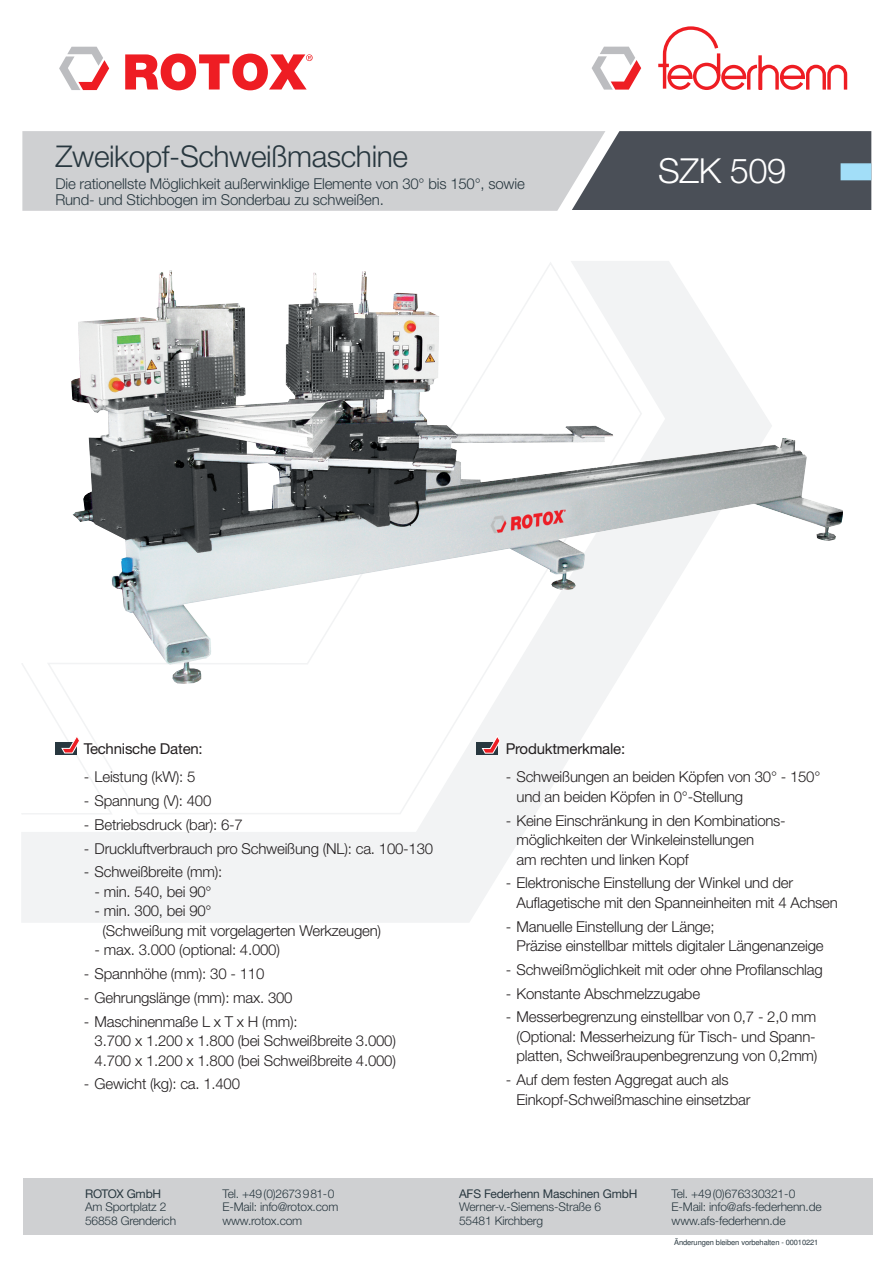
<style>
.page{position:relative;width:893px;height:1263px;background:#fff}
.page>*{position:absolute;margin:0;border:0;box-sizing:border-box;transform-origin:0 0}
.Headline{font:300 34.5px "Helvetica Neue";letter-spacing:-.015em;color:#fff}
.Headline-2{font:300 30px "Helvetica Neue";letter-spacing:-.015em;color:#28373f}
.Fließtext{font:300 15px/19.5px "Helvetica Neue";letter-spacing:-.015em;color:#231f20}
.Headline-3{font:300 15px/16.5px "Helvetica Neue";letter-spacing:-.015em;color:#28373f}
.Maschinenbezeichnug{font:15px "Helvetica Neue CE";letter-spacing:-.015em;color:#231f20}
.t1{font:300 12px/13.5px "Helvetica Neue";letter-spacing:-.015em;color:#28373f}
.t2{font:12px "Helvetica Neue CE";letter-spacing:-.015em;color:#28373f}
.t3{font:7.5px "Helvetica";letter-spacing:-.015em;color:#28373f}
</style>
<div class="page">
<div style="left:23px;top:1178px;width:850px;height:57px;background:#cfd0d2"></div>
<div style="left:646px;top:131px;width:225px;height:79px;background:#4a4f57"></div>
<div style="left:841px;top:163px;width:30px;height:17px;background:#a2def8;border:2px solid #a2def8"></div>
<svg style="left:21px;top:261px;width:653px;height:662px"></svg>
<div style="left:22px;top:131px;width:433px;height:80px;background:#cfd0d2"></div>
<svg style="left:455px;top:131px;width:191px;height:139px"></svg>
<svg style="left:125px;top:54px;width:188px;height:36px"></svg>
<svg style="left:59px;top:47px;width:50px;height:43px"></svg>
<svg style="left:21px;top:640px;width:93px;height:176px"></svg>
<div style="left:476px;top:742px;width:22px;height:12px;background:#28373f"></div>
<svg style="left:482px;top:735px;width:18px;height:18px"></svg>
<img style="left:71px;top:270px;width:772px;height:414px">
<svg style="left:658px;top:26px;width:190px;height:64px"></svg>
<svg style="left:592px;top:47px;width:49px;height:43px"></svg>
<p class="Headline-2" style="left:55px;top:138px;width:354px">Zweikopf-Schweißmaschine</p>
<p class="Headline-3" style="left:55px;top:175px;width:471px">Die rationellste Möglichkeit außerwinklige Elemente von 30° bis 150°, sowie<br>Rund- und Stichbogen im Sonderbau zu schweißen.</p>
<p class="Headline" style="left:658px;top:150px;width:130px">SZK 509</p>
<p class="Maschinenbezeichnug" style="left:84px;top:740px;width:120px">Technische Daten:</p>
<p class="Fließtext" style="left:84px;top:767px;width:113px">- Leistung (kW): 5</p>
<p class="Fließtext" style="left:84px;top:790px;width:129px">- Spannung (V): 400</p>
<p class="Fließtext" style="left:84px;top:814px;width:160px">- Betriebsdruck (bar): 6-7</p>
<p class="Fließtext" style="left:84px;top:838px;width:351px">- Druckluftverbrauch pro Schweißung (NL): ca. 100-130</p>
<p class="Fließtext" style="left:84px;top:862px;width:140px">- Schweißbreite (mm):</p>
<p class="Fließtext" style="left:95px;top:881px;width:118px">- min. 540, bei 90°</p>
<p class="Fließtext" style="left:103px;top:901px;width:280px;text-indent:-8px">- min. 300, bei 90°<br>(Schweißung mit vorgelagerten Werkzeugen)</p>
<p class="Fließtext" style="left:95px;top:940px;width:187px">- max. 3.000 (optional: 4.000)</p>
<p class="Fließtext" style="left:84px;top:963px;width:182px">- Spannhöhe (mm): 30 - 110</p>
<p class="Fließtext" style="left:84px;top:987px;width:210px">- Gehrungslänge (mm): max. 300</p>
<p class="Fließtext" style="left:95px;top:1011px;width:303px;text-indent:-11px">- Maschinenmaße L x T x H (mm):<br>3.700 x 1.200 x 1.800 (bei Schweißbreite 3.000)<br>4.700 x 1.200 x 1.800 (bei Schweißbreite 4.000)</p>
<p class="Fließtext" style="left:84px;top:1074px;width:158px">- Gewicht (kg): ca. 1.400</p>
<p class="Maschinenbezeichnug" style="left:506px;top:740px;width:121px">Produktmerkmale:</p>
<p class="Fließtext" style="left:516px;top:767px;width:305px;text-indent:-11px">- Schweißungen an beiden Köpfen von 30° - 150° und an beiden Köpfen in 0°-Stellung</p>
<p class="Fließtext" style="left:516px;top:810px;width:271px;text-indent:-11px">- Keine Einschränkung in den Kombinations&shy;möglichkeiten der Winkeleinstellungen<br>am rechten und linken Kopf</p>
<p class="Fließtext" style="left:516px;top:873px;width:323px;text-indent:-11px">- Elektronische Einstellung der Winkel und der<br>Auflagetische mit den Spanneinheiten mit 4 Achsen</p>
<p class="Fließtext" style="left:516px;top:916px;width:309px;text-indent:-11px">- Manuelle Einstellung der Länge;<br>Präzise einstellbar mittels digitaler Längenanzeige</p>
<p class="Fließtext" style="left:506px;top:959px;width:318px">- Schweißmöglichkeit mit oder ohne Profilanschlag</p>
<p class="Fließtext" style="left:506px;top:983px;width:196px">- Konstante Abschmelzzugabe</p>
<p class="Fließtext" style="left:516px;top:1007px;width:303px;text-align:justify;text-indent:-11px">- Messerbegrenzung einstellbar von 0,7 - 2,0 mm (Optional: Messerheizung für Tisch- und Spann&shy;platten, Schweißraupenbegrenzung von 0,2mm)</p>
<p class="Fließtext" style="left:516px;top:1070px;width:235px;text-indent:-11px">- Auf dem festen Aggregat auch als<br>Einkopf-Schweißmaschine einsetzbar</p>
<p class="t2" style="left:85px;top:1186px;width:78px">ROTOX GmbH</p>
<p class="t1" style="left:85px;top:1200px;width:83px">Am Sportplatz 2</p>
<p class="t1" style="left:85px;top:1214px;width:93px">56858 Grenderich</p>
<p class="t1" style="left:222px;top:1187px;width:117px">Tel. +49(0)2673 981-0<br>E-Mail: info@rotox.com</p>
<p class="t1" style="left:222px;top:1214px;width:81px">www.rotox.com</p>
<p class="t2" style="left:459px;top:1186px;width:180px">AFS Federhenn Maschinen GmbH</p>
<p class="t1" style="left:459px;top:1200px;width:144px">Werner-v.-Siemens-Straße 6</p>
<p class="t1" style="left:459px;top:1214px;width:86px">55481 Kirchberg</p>
<p class="t1" style="left:672px;top:1187px;width:152px">Tel. +49(0)6763 30321-0<br>E-Mail: info@afs-federhenn.de</p>
<p class="t1" style="left:672px;top:1214px;width:115px">www.afs-federhenn.de</p>
<p class="t3" style="left:674px;top:1238px;width:146px">Änderungen bleiben vorbehalten - 00010221</p>
</div>
